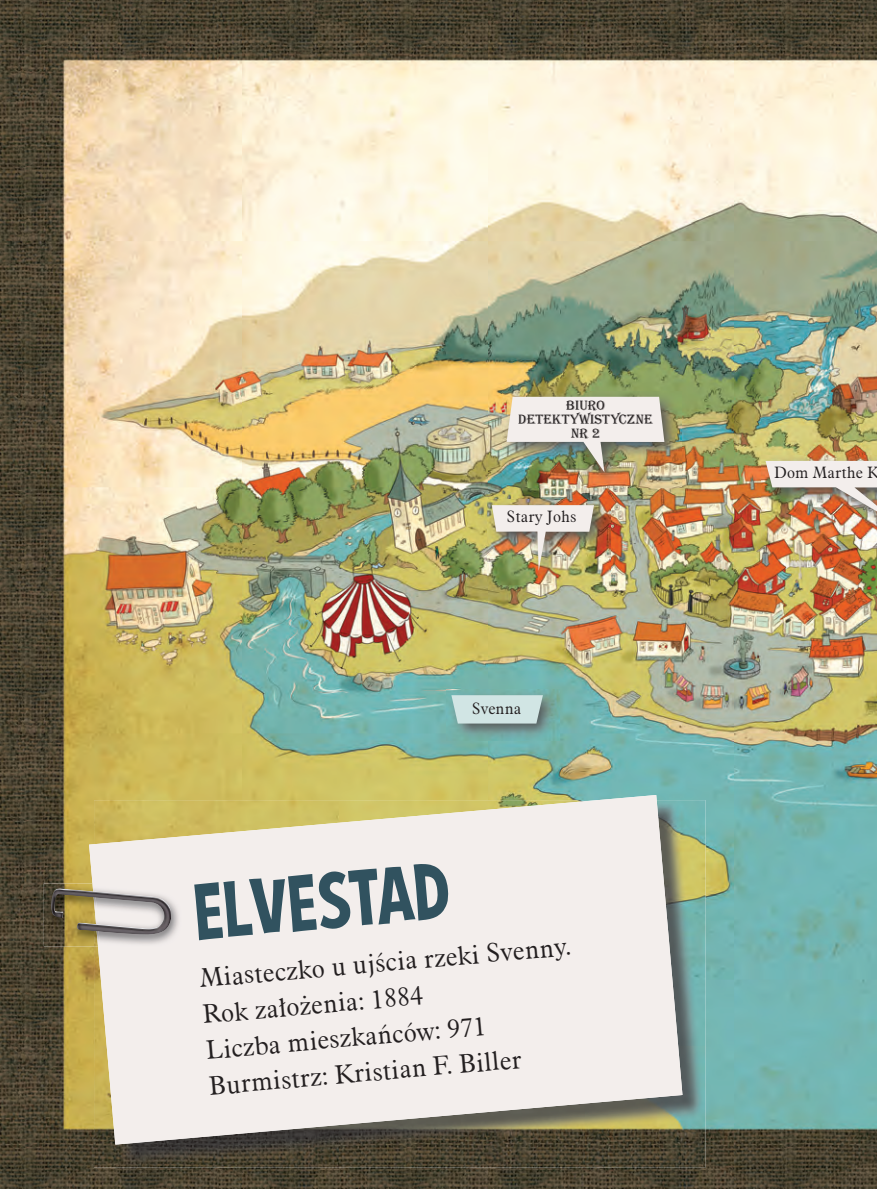
<style>
.page{position:relative;width:877px;height:1189px;background:#fff}
.page>*{position:absolute;margin:0;border:0;box-sizing:border-box;transform-origin:0 0}
.t1{font:300 81px "Animated Gothic";color:#31525f}
.t2{font:26px/36px "Aldine 721 Lt EU";color:#231f20}
.t3{font:16px "Aldine 721 Lt EU";color:#231f20}
.t4{font:14px/14px "Algerian D";color:#231f20;text-align:center}
</style>
<div class="page">
<img style="left:0;top:0;width:876px;height:1188px">
<img style="left:447px;top:690px;width:112px;height:50px">
<svg style="left:451px;top:695px;width:92px;height:28px"></svg>
<img style="left:94px;top:800px;width:611px;height:367px">
<svg style="left:89px;top:794px;width:593px;height:350px;fill:#f3eeec"></svg>
<img style="left:44px;top:883px;width:137px;height:63px">
<img style="left:92px;top:883px;width:8px;height:63px">
<img style="left:50px;top:887px;width:122px;height:47px">
<img style="left:502px;top:391px;width:179px;height:96px">
<img style="left:506px;top:397px;width:158px;height:75px">
<img style="left:761px;top:455px;width:115px;height:86px">
<img style="left:765px;top:461px;width:111px;height:65px">
<img style="left:487px;top:499px;width:123px;height:85px">
<img style="left:492px;top:505px;width:102px;height:66px">
<p class="t4" style="left:518px;top:398px;width:136px">BIURO<br>DETEKTYWISTYCZNE<br>NR 2</p>
<p class="t3" style="left:506px;top:510px;width:71px">Stary Johs</p>
<p class="t3" style="left:471px;top:702px;width:51px">Svenna</p>
<h1 class="t1" style="left:190px;top:864px;width:258px;rotate:-5deg">ELVESTAD</h1>
<p class="t2" style="left:198px;top:962px;width:374px;rotate:-5deg">Miasteczko u-ujścia rzeki Svenny.<br>Rok założenia: 1884<br>Liczba mieszkańców: 971<br>Burmistrz: Kristian F. Biller</p>
<p class="t3" style="left:774px;top:466px;width:106px">Dom Marthe K</p>
</div>
